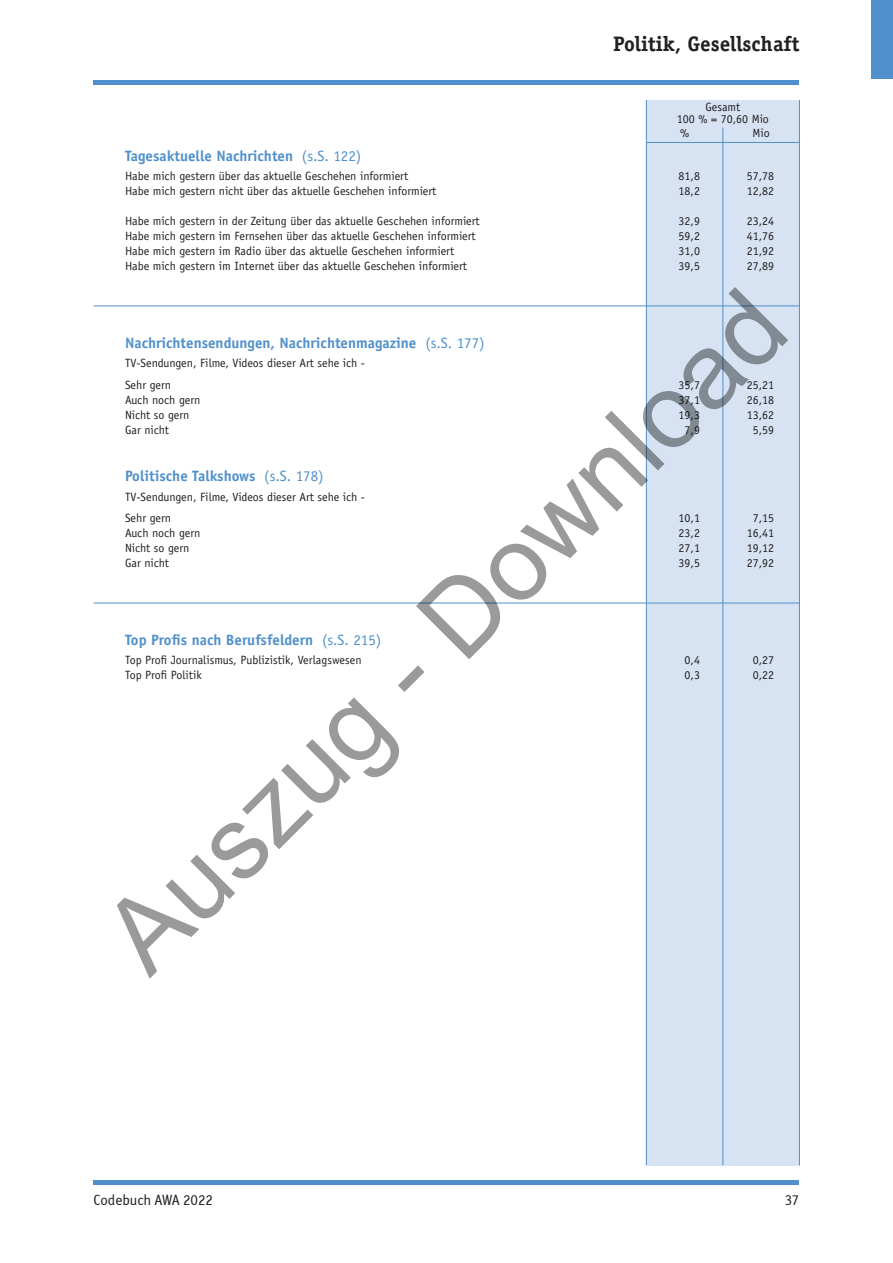
<style>
.page{position:relative;width:893px;height:1263px;background:#fff}
.page>*{position:absolute;margin:0;border:0;box-sizing:border-box;transform-origin:0 0}
.t1{font:105px "Arial";color:rgb(0 0 0/.4)}
.t2{font:700 21px "Officina Serif";color:#231f20}
.t3{font:700 15px "Officina Sans";color:#5090cc}
.t4{font:15px "Officina Sans ITCTT Book";color:#231f20}
.t5{font:12px/21.5px "Officina Sans";color:#231f20}
.s1{font-weight:400}
</style>
<div class="page">
<hr style="left:94px;top:81px;width:705px;height:4px;background:#5090cc">
<hr style="left:94px;top:1180px;width:705px;height:4px;background:#5090cc">
<div style="left:872px;top:0;width:21px;height:79px;background:#5090cc"></div>
<div style="left:646px;top:100px;width:153px;height:1065px;background:#d7e3f3"></div>
<hr style="left:646px;top:100px;width:1px;height:1065px;background:#5090cc">
<hr style="left:799px;top:100px;width:1px;height:1065px;background:#5090cc">
<hr style="left:723px;top:128px;width:1px;height:1037px;background:#5090cc">
<hr style="left:646px;top:142px;width:153px;height:1px;background:#5090cc">
<hr style="left:94px;top:306px;width:705px;height:1px;background:#5090cc">
<hr style="left:94px;top:603px;width:705px;height:1px;background:#5090cc">
<h2 class="t2" style="left:613px;top:30px;width:188px">Politik, Gesellschaft</h2>
<p class="t5" style="left:677px;top:101px;width:93px;line-height:12px;text-align:center">Gesamt<br>100 % = 70,60 Mio</p>
<p class="t5" style="left:680px;top:122px;width:11px">%</p>
<p class="t5" style="left:753px;top:122px;width:19px">Mio</p>
<p class="t3" style="left:125px;top:146px;width:238px">Tagesaktuelle Nachrichten <span class="s1">(s.S. 122)</span></p>
<p class="t5" style="left:125px;top:165px;width:285px">Habe mich gestern über das aktuelle Geschehen informiert</p>
<p class="t5" style="left:679px;top:165px;width:23px">81,8</p>
<p class="t5" style="left:747px;top:165px;width:29px">57,78</p>
<p class="t5" style="left:125px;top:180px;width:313px">Habe mich gestern nicht über das aktuelle Geschehen informiert</p>
<p class="t5" style="left:679px;top:180px;width:23px">18,2</p>
<p class="t5" style="left:747px;top:180px;width:29px">12,82</p>
<p class="t5" style="left:125px;top:210px;width:356px">Habe mich gestern in der Zeitung über das aktuelle Geschehen informiert</p>
<p class="t5" style="left:679px;top:210px;width:23px">32,9</p>
<p class="t5" style="left:747px;top:210px;width:29px">23,24</p>
<p class="t5" style="left:125px;top:225px;width:352px">Habe mich gestern im Fernsehen über das aktuelle Geschehen informiert</p>
<p class="t5" style="left:679px;top:225px;width:23px">59,2</p>
<p class="t5" style="left:747px;top:225px;width:29px">41,76</p>
<p class="t5" style="left:125px;top:240px;width:331px">Habe mich gestern im Radio über das aktuelle Geschehen informiert</p>
<p class="t5" style="left:679px;top:240px;width:23px">31,0</p>
<p class="t5" style="left:747px;top:240px;width:29px">21,92</p>
<p class="t5" style="left:125px;top:255px;width:344px">Habe mich gestern im Internet über das aktuelle Geschehen informiert</p>
<p class="t5" style="left:679px;top:255px;width:23px">39,5</p>
<p class="t5" style="left:747px;top:255px;width:29px">27,89</p>
<h1 class="t1" style="left:75px;top:904px;width:912px;rotate:-45deg">Auszug - Download</h1>
<p class="t3" style="left:125px;top:333px;width:361px">Nachrichtensendungen, Nachrichtenmagazine <span class="s1">(s.S. 177)</span></p>
<p class="t5" style="left:125px;top:352px;width:242px">TV-Sendungen, Filme, Videos dieser Art sehe ich -<br>Sehr gern</p>
<p class="t5" style="left:679px;top:374px;width:23px">35,7</p>
<p class="t5" style="left:747px;top:374px;width:29px">25,21</p>
<p class="t5" style="left:125px;top:389px;width:77px">Auch noch gern</p>
<p class="t5" style="left:679px;top:389px;width:23px">37,1</p>
<p class="t5" style="left:747px;top:389px;width:29px">26,18</p>
<p class="t5" style="left:125px;top:404px;width:66px">Nicht so gern</p>
<p class="t5" style="left:679px;top:404px;width:23px">19,3</p>
<p class="t5" style="left:747px;top:404px;width:29px">13,62</p>
<p class="t5" style="left:125px;top:419px;width:46px">Gar nicht</p>
<p class="t5" style="left:685px;top:419px;width:17px">7,9</p>
<p class="t5" style="left:753px;top:419px;width:23px">5,59</p>
<p class="t3" style="left:125px;top:467px;width:200px">Politische Talkshows <span class="s1">(s.S. 178)</span></p>
<p class="t5" style="left:125px;top:486px;width:242px">TV-Sendungen, Filme, Videos dieser Art sehe ich -<br>Sehr gern</p>
<p class="t5" style="left:679px;top:507px;width:23px">10,1</p>
<p class="t5" style="left:753px;top:507px;width:23px">7,15</p>
<p class="t5" style="left:125px;top:522px;width:77px">Auch noch gern</p>
<p class="t5" style="left:679px;top:522px;width:23px">23,2</p>
<p class="t5" style="left:747px;top:522px;width:29px">16,41</p>
<p class="t5" style="left:125px;top:537px;width:66px">Nicht so gern</p>
<p class="t5" style="left:679px;top:537px;width:23px">27,1</p>
<p class="t5" style="left:747px;top:537px;width:29px">19,12</p>
<p class="t5" style="left:125px;top:552px;width:46px">Gar nicht</p>
<p class="t5" style="left:679px;top:552px;width:23px">39,5</p>
<p class="t5" style="left:747px;top:552px;width:29px">27,92</p>
<p class="t3" style="left:125px;top:631px;width:258px">Top Profis nach Berufsfeldern <span class="s1">(s.S. 215)</span></p>
<p class="t5" style="left:125px;top:649px;width:238px">Top Profi Journalismus, Publizistik, Verlagswesen</p>
<p class="t5" style="left:685px;top:649px;width:17px">0,4</p>
<p class="t5" style="left:753px;top:649px;width:23px">0,27</p>
<p class="t5" style="left:125px;top:664px;width:78px">Top Profi Politik</p>
<p class="t5" style="left:685px;top:664px;width:17px">0,3</p>
<p class="t5" style="left:753px;top:664px;width:23px">0,22</p>
<p class="t4" style="left:94px;top:1192px;width:121px">Codebuch AWA 2022</p>
<p class="t4" style="left:785px;top:1192px;width:16px">37</p>
</div>
